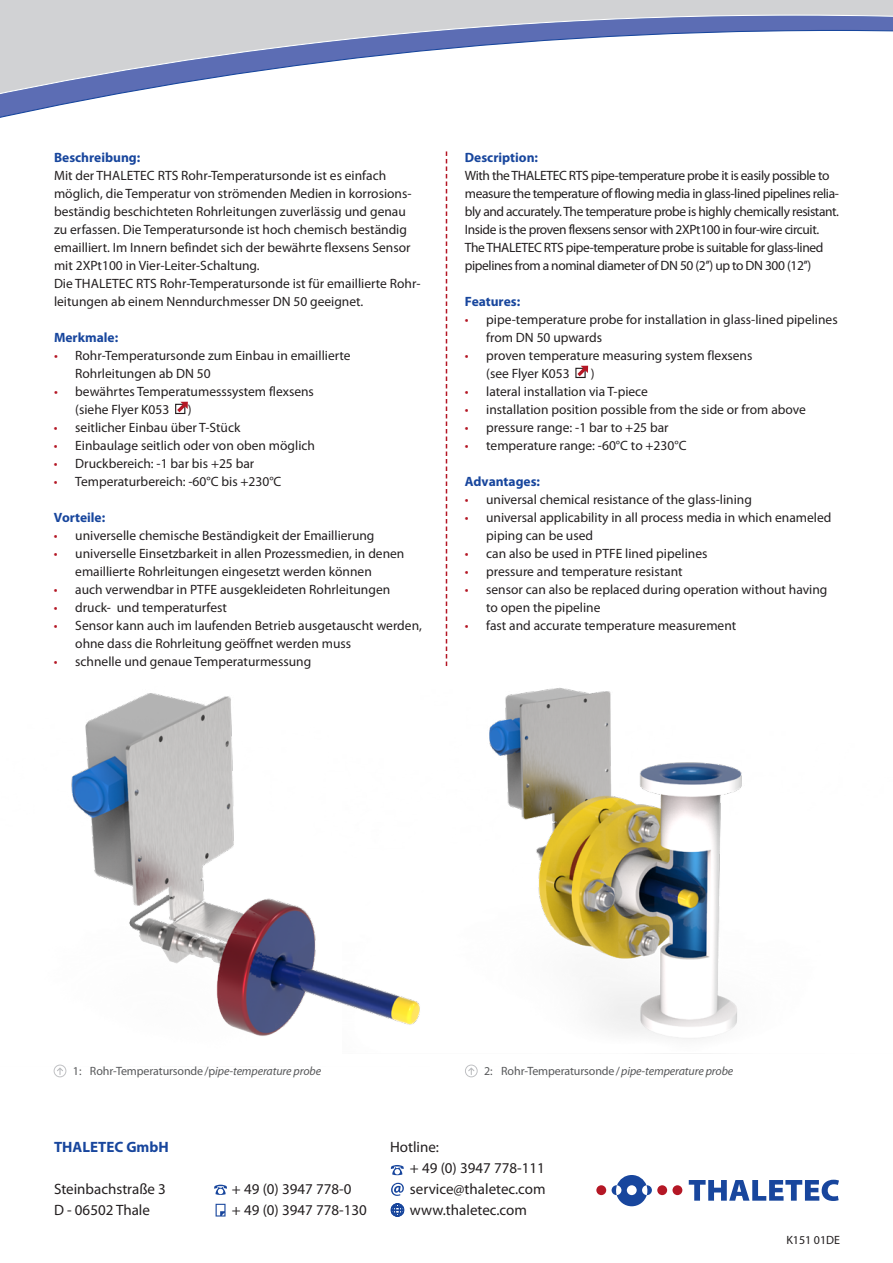
<style>
.page{position:relative;width:893px;height:1263px;background:#fff}
.page>*{position:absolute;margin:0;border:0;box-sizing:border-box;transform-origin:0 0}
.t1{font:15px/21px "Myriad Pro";color:#231f20}
.t2{font:700 15px "Myriad Pro";color:#18469d}
.t3{font:13.5px/18px "Myriad Pro";color:#231f20}
.t4{font:13.5px/18px "Myriad Pro";letter-spacing:-.03em;color:#231f20}
.t5{font:700 13.5px "Myriad Pro";color:#18469d}
.t6{font:12px "Myriad Pro";letter-spacing:-.01em;color:#57585a}
.t7{font:12px "Myriad Pro";color:#231f20}
.s1{color:#b41725}
.s2{font-style:italic}
</style>
<div class="page">
<img style="left:605px;top:691px;width:137px;height:363px">
<svg style="left:391px;top:1183px;width:13px;height:13px"></svg>
<svg style="left:214px;top:1185px;width:13px;height:10px"></svg>
<svg style="left:391px;top:1165px;width:13px;height:10px"></svg>
<svg style="left:216px;top:1204px;width:10px;height:12px"></svg>
<svg style="left:391px;top:1203px;width:13px;height:14px"></svg>
<svg style="left:0;top:0;width:893px;height:118px"></svg>
<div style="left:596px;top:1185px;width:10px;height:10px;background:#b41725;border-radius:50%"></div>
<div style="left:657px;top:1185px;width:10px;height:10px;background:#b41725;border-radius:50%"></div>
<div style="left:672px;top:1185px;width:10px;height:10px;background:#b41725;border-radius:50%"></div>
<svg style="left:612px;top:1175px;width:40px;height:31px"></svg>
<svg style="left:689px;top:1180px;width:150px;height:21px"></svg>
<div style="left:175px;top:404px;width:10px;height:10px;border:1px solid #231f20"></div>
<svg style="left:177px;top:402px;width:11px;height:10px"></svg>
<div style="left:575px;top:368px;width:11px;height:10px;border:1px solid #231f20"></div>
<svg style="left:577px;top:366px;width:11px;height:10px"></svg>
<svg style="left:446px;top:151px;width:1px;height:515px"></svg>
<img style="left:53px;top:687px;width:552px;height:391px">
<svg style="left:54px;top:1064px;width:12px;height:13px"></svg>
<svg style="left:465px;top:1064px;width:13px;height:13px"></svg>
<p class="t5" style="left:54px;top:149px;width:88px">Beschreibung:</p>
<p class="t3" style="left:54px;top:166px;width:368px">Mit der THALETEC RTS Rohr-Temperatursonde ist es einfach möglich, die Temperatur von strömenden Medien in korrosions&shy;beständig beschichteten Rohrleitungen zuverlässig und genau zu erfassen. Die Temperatursonde ist hoch chemisch beständig emailliert. Im Innern befindet sich der bewährte flexsens Sensor mit 2XPt100 in Vier-Leiter-Schaltung.<br>Die THALETEC RTS Rohr-Temperatursonde ist für emaillierte Rohr&shy;leitungen ab einem Nenndurchmesser DN 50 geeignet.</p>
<p class="t5" style="left:54px;top:329px;width:66px">Merkmale:</p>
<p class="t3" style="left:75px;top:346px;width:277px;text-indent:-21px"><span class="s1">•</span> Rohr-Temperatursonde zum Einbau in emaillierte<br>Rohrleitungen ab DN 50</p>
<p class="t3" style="left:75px;top:382px;width:240px;text-indent:-21px"><span class="s1">•</span> bewährtes Temperatumesssystem flexsens (siehe Flyer K053</p>
<p class="t3" style="left:188px;top:400px;width:5px">)</p>
<p class="t3" style="left:54px;top:418px;width:188px"><span class="s1">•</span> seitlicher Einbau über T-Stück</p>
<p class="t3" style="left:54px;top:436px;width:263px"><span class="s1">•</span> Einbaulage seitlich oder von oben möglich</p>
<p class="t3" style="left:54px;top:454px;width:202px"><span class="s1">•</span> Druckbereich: -1 bar bis +25 bar</p>
<p class="t3" style="left:54px;top:472px;width:229px"><span class="s1">•</span> Temperaturbereich: -60°C bis +230°C</p>
<p class="t5" style="left:54px;top:509px;width:53px">Vorteile:</p>
<p class="t3" style="left:54px;top:526px;width:322px"><span class="s1">•</span> universelle chemische Beständigkeit der Emaillierung</p>
<p class="t3" style="left:75px;top:544px;width:331px;text-indent:-21px"><span class="s1">•</span> universelle Einsetzbarkeit in allen Prozessmedien, in denen emaillierte Rohrleitungen eingesetzt werden können</p>
<p class="t3" style="left:54px;top:580px;width:338px"><span class="s1">•</span> auch verwendbar in PTFE ausgekleideten Rohrleitungen</p>
<p class="t3" style="left:54px;top:598px;width:174px"><span class="s1">•</span> druck- und temperaturfest</p>
<p class="t3" style="left:75px;top:616px;width:348px;text-indent:-21px"><span class="s1">•</span> Sensor kann auch im laufenden Betrieb ausgetauscht werden, ohne dass die Rohrleitung geöffnet werden muss</p>
<p class="t3" style="left:54px;top:652px;width:259px"><span class="s1">•</span> schnelle und genaue Temperaturmessung</p>
<p class="t5" style="left:465px;top:149px;width:75px">Description:</p>
<p class="t4" style="left:465px;top:166px;width:376px">With the THALETEC RTS pipe-temperature probe it is easily possible to measure the temperature of flowing media in glass-lined pipelines relia&shy;bly and accurately. The temperature probe is highly chemically resistant.<br>Inside is the proven flexsens sensor with 2XPt100 in four-wire circuit.<br>The THALETEC RTS pipe-temperature probe is suitable for glass-lined pipelines from a nominal diameter of DN 50 (2’’) up to DN 300 (12’’)</p>
<p class="t5" style="left:465px;top:293px;width:57px">Features:</p>
<p class="t3" style="left:486px;top:310px;width:353px;text-indent:-21px"><span class="s1">•</span> pipe-temperature probe for installation in glass-lined pipelines from DN 50 upwards</p>
<p class="t3" style="left:486px;top:346px;width:268px;text-indent:-21px"><span class="s1">•</span> proven temperature measuring system flexsens (see Flyer K053</p>
<p class="t3" style="left:591px;top:364px;width:5px">)</p>
<p class="t3" style="left:465px;top:382px;width:185px"><span class="s1">•</span> lateral installation via T-piece</p>
<p class="t3" style="left:465px;top:400px;width:343px"><span class="s1">•</span> installation position possible from the side or from above</p>
<p class="t3" style="left:465px;top:418px;width:205px"><span class="s1">•</span> pressure range: -1 bar to +25 bar</p>
<p class="t3" style="left:465px;top:436px;width:223px"><span class="s1">•</span> temperature range: -60°C to +230°C</p>
<p class="t5" style="left:465px;top:473px;width:77px">Advantages:</p>
<p class="t3" style="left:465px;top:490px;width:288px"><span class="s1">•</span> universal chemical resistance of the glass-lining</p>
<p class="t3" style="left:486px;top:508px;width:347px;text-indent:-21px"><span class="s1">•</span> universal applicability in all process media in which enameled piping can be used</p>
<p class="t3" style="left:465px;top:544px;width:244px"><span class="s1">•</span> can also be used in PTFE lined pipelines</p>
<p class="t3" style="left:465px;top:562px;width:219px"><span class="s1">•</span> pressure and temperature resistant</p>
<p class="t3" style="left:486px;top:580px;width:343px;text-indent:-21px"><span class="s1">•</span> sensor can also be replaced during operation without having to open the pipeline</p>
<p class="t3" style="left:465px;top:616px;width:273px"><span class="s1">•</span> fast and accurate temperature measurement</p>
<p class="t6" style="left:73px;top:1063px;width:250px">1: Rohr-Temperatursonde/p<span class="s2">ipe-temperature probe</span></p>
<p class="t6" style="left:484px;top:1063px;width:251px">2: Rohr-Temperatursonde/<span class="s2">pipe-temperature probe</span></p>
<p class="t2" style="left:54px;top:1137px;width:116px">THALETEC GmbH</p>
<p class="t1" style="left:54px;top:1178px;width:113px">Steinbachstraße 3<br>D - 06502 Thale</p>
<p class="t1" style="left:232px;top:1178px;width:136px">+ 49 (0) 3947 778-0<br>+ 49 (0) 3947 778-130</p>
<p class="t1" style="left:390px;top:1136px;width:50px">Hotline:</p>
<p class="t1" style="left:410px;top:1157px;width:137px;text-align:justify">+ 49 (0) 3947 778-111 service@thaletec.com www.thaletec.com</p>
<p class="t7" style="left:786px;top:1232px;width:55px">K151 01DE</p>
</div>
